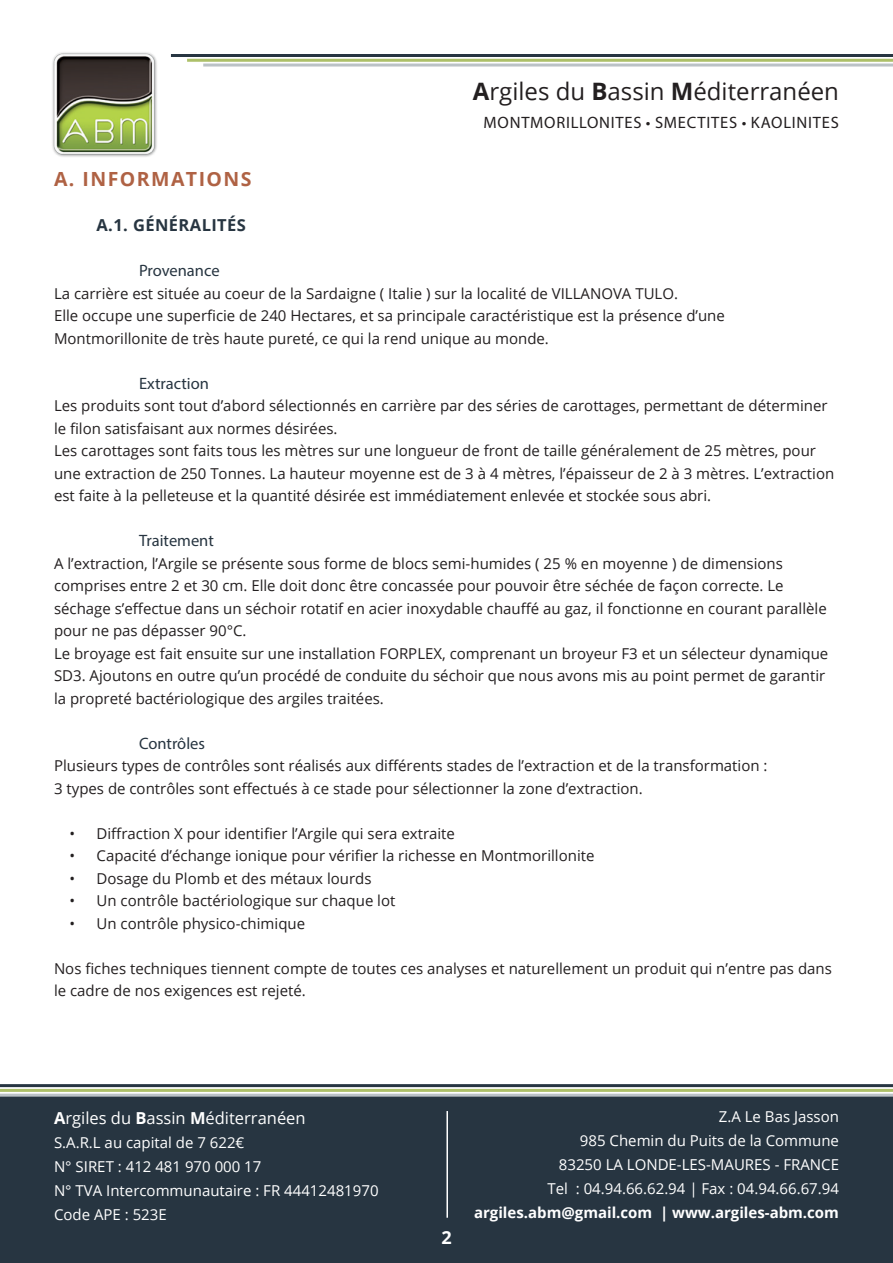
<style>
.page{position:relative;width:893px;height:1263px;background:#fff}
.page>*{position:absolute;margin:0;border:0;box-sizing:border-box;transform-origin:0 0}
.t1{font:24px "Open Sans";color:#231f20}
.t2{font:700 19.5px "Open Sans";letter-spacing:.075em;color:#af6244}
.t3{font:700 18px "Open Sans";color:#fff}
.t4{font:16.5px "Myriad Pro";color:#273541}
.t5{font:16.5px "Myriad Pro";letter-spacing:.045em;color:#231f20}
.t6{font:16.5px "Open Sans";color:#fff}
.t7{font:700 16.5px "Open Sans";letter-spacing:.025em;color:#273541}
.t8{font:15px/22.5px "Open Sans";color:#231f20}
.t9{font:15px/24px "Open Sans";color:#fff}
.t10{font:700 15px "Open Sans";color:#fff}
.s1{font-weight:700}
</style>
<div class="page">
<div style="left:0;top:1094px;width:893px;height:169px;background:#273541"></div>
<hr style="left:0;top:1084px;width:893px;height:3px;background:#273541">
<hr style="left:0;top:1089px;width:893px;height:3px;background:#adc069">
<hr style="left:0;top:1094px;width:893px;height:3px;background:#bbc2c6">
<hr style="left:446px;top:1111px;width:2px;height:107px;background:#fff">
<img style="left:52px;top:52px;width:105px;height:105px">
<hr style="left:171px;top:54px;width:722px;height:3px;background:#273541">
<hr style="left:187px;top:59px;width:706px;height:3px;background:#adc069">
<hr style="left:203px;top:64px;width:690px;height:3px;background:#bbc2c6">
<h1 class="t1" style="left:473px;top:75px;width:368px"><span class="s1">A</span>rgiles du <span class="s1">B</span>assin <span class="s1">M</span>éditerranéen</h1>
<p class="t5" style="left:484px;top:113px;width:357px">MONTMORILLONITES • SMECTITES • KAOLINITES</p>
<h2 class="t2" style="left:54px;top:165px;width:199px">A. INFORMATIONS</h2>
<p class="t7" style="left:97px;top:213px;width:151px">A.1. GÉNÉRALITÉS</p>
<p class="t4" style="left:139px;top:260px;width:82px">Provenance</p>
<p class="t8" style="left:54px;top:281px;width:672px">La carrière est située au coeur de la Sardaigne ( Italie ) sur la localité de VILLANOVA TULO.<br>Elle occupe une superficie de 240 Hectares, et sa principale caractéristique est la présence d’une<br>Montmorillonite de très haute pureté, ce qui la rend unique au monde.</p>
<p class="t4" style="left:139px;top:373px;width:71px">Extraction</p>
<p class="t8" style="left:54px;top:394px;width:782px">Les produits sont tout d’abord sélectionnés en carrière par des séries de carottages, permettant de déterminer le filon satisfaisant aux normes désirées.<br>Les carottages sont faits tous les mètres sur une longueur de front de taille généralement de 25 mètres, pour une extraction de 250 Tonnes. La hauteur moyenne est de 3 à 4 mètres, l’épaisseur de 2 à 3 mètres. L’extraction est faite à la pelleteuse et la quantité désirée est immédiatement enlevée et stockée sous abri.</p>
<p class="t4" style="left:139px;top:530px;width:76px">Traitement</p>
<p class="t8" style="left:54px;top:551px;width:776px">A l’extraction, l’Argile se présente sous forme de blocs semi-humides ( 25 % en moyenne ) de dimensions comprises entre 2 et 30 cm. Elle doit donc être concassée pour pouvoir être séchée de façon correcte. Le séchage s’effectue dans un séchoir rotatif en acier inoxydable chauffé au gaz, il fonctionne en courant parallèle pour ne pas dépasser 90°C.<br>Le broyage est fait ensuite sur une installation FORPLEX, comprenant un broyeur F3 et un sélecteur dynamique SD3. Ajoutons en outre qu’un procédé de conduite du séchoir que nous avons mis au point permet de garantir la propreté bactériologique des argiles traitées.</p>
<p class="t4" style="left:139px;top:733px;width:67px">Contrôles</p>
<p class="t8" style="left:54px;top:754px;width:715px">Plusieurs types de contrôles sont réalisés aux différents stades de l’extraction et de la transformation :<br>3 types de contrôles sont effectués à ce stade pour sélectionner la zone d’extraction.</p>
<p class="t8" style="left:70px;top:821px;width:387px">• Diffraction X pour identifier l’Argile qui sera extraite</p>
<p class="t8" style="left:70px;top:844px;width:526px">• Capacité d’échange ionique pour vérifier la richesse en Montmorillonite</p>
<p class="t8" style="left:70px;top:866px;width:304px">• Dosage du Plomb et des métaux lourds</p>
<p class="t8" style="left:70px;top:889px;width:327px">• Un contrôle bactériologique sur chaque lot</p>
<p class="t8" style="left:70px;top:911px;width:237px">• Un contrôle physico-chimique</p>
<p class="t8" style="left:54px;top:956px;width:779px">Nos fiches techniques tiennent compte de toutes ces analyses et naturellement un produit qui n’entre pas dans le cadre de nos exigences est rejeté.</p>
<p class="t6" style="left:54px;top:1106px;width:253px"><span class="s1">A</span>rgiles du <span class="s1">B</span>assin <span class="s1">M</span>éditerranéen</p>
<p class="t9" style="left:54px;top:1130px;width:326px">S.A.R.L au capital de 7 622€<br>N° SIRET : 412 481 970 000 17<br>N° TVA Intercommunautaire : FR 44412481970<br>Code APE : 523E</p>
<p class="t3" style="left:441px;top:1225px;width:12px">2</p>
<p class="t9" style="left:547px;top:1104px;width:293px;text-align:right">Z.A Le Bas Jasson<br>985 Chemin du Puits de la Commune<br>83250 LA LONDE-LES-MAURES - FRANCE<br>Tel : 04.94.66.62.94 | Fax : 04.94.66.67.94</p>
<p class="t10" style="left:474px;top:1202px;width:366px">argiles.abm@gmail.com | www.argiles-abm.com</p>
</div>
